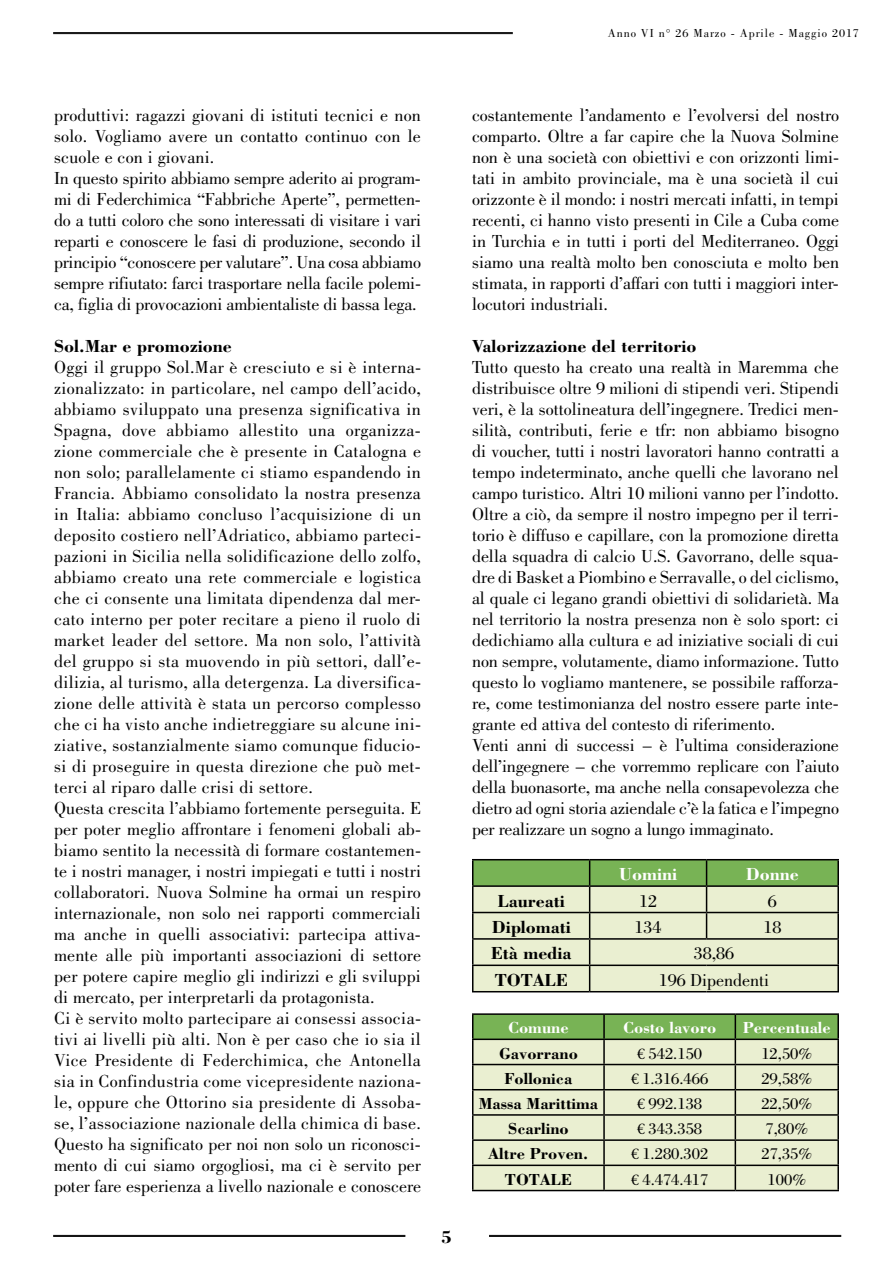
<style>
.page{position:relative;width:893px;height:1263px;background:#fff}
.page>*{position:absolute;margin:0;border:0;box-sizing:border-box;transform-origin:0 0}
.t1{font:18px/21px "Bodoni";letter-spacing:.01em;color:#000}
.t2{font:18px/21px "Bodoni";letter-spacing:-.01em;color:#000}
.t3{font:700 18px "Bodoni";color:#000}
.t4{font:700 18px "Bodoni";color:#fff}
.t5{font:16.5px "Bodoni";color:#000}
.t6{font:700 16.5px "Bodoni";color:#000}
.t7{font:700 16.5px "Bodoni";color:#fff}
.t8{font:12px "Bodoni";letter-spacing:.08em;color:#000}
.s1{font-family:"Garamond Premr Pro"}
</style>
<div class="page">
<hr style="left:53px;top:33px;width:460px;height:1px;background:#000">
<hr style="left:53px;top:32px;width:460px;height:1px;background:#000">
<hr style="left:53px;top:1236px;width:352px;height:1px;background:#000">
<hr style="left:53px;top:1235px;width:352px;height:1px;background:#000">
<hr style="left:489px;top:1236px;width:352px;height:1px;background:#000">
<hr style="left:489px;top:1235px;width:352px;height:1px;background:#000">
<hr style="left:472px;top:859px;width:118px;height:1px;background:#000">
<hr style="left:590px;top:859px;width:117px;height:1px;background:#000">
<hr style="left:707px;top:859px;width:132px;height:1px;background:#000">
<hr style="left:837px;top:860px;width:2px;height:25px;background:#000">
<hr style="left:707px;top:885px;width:132px;height:2px;background:#000">
<hr style="left:837px;top:887px;width:2px;height:25px;background:#000">
<hr style="left:707px;top:912px;width:132px;height:1px;background:#000">
<hr style="left:837px;top:913px;width:2px;height:25px;background:#000">
<hr style="left:707px;top:938px;width:132px;height:2px;background:#000">
<hr style="left:837px;top:940px;width:2px;height:24px;background:#000">
<svg style="left:472px;top:860px;width:366px;height:131px;background:#c7d5ad"></svg>
<hr style="left:707px;top:964px;width:132px;height:2px;background:#000">
<hr style="left:837px;top:966px;width:2px;height:25px;background:#000">
<hr style="left:472px;top:991px;width:118px;height:1px;background:#000">
<hr style="left:590px;top:991px;width:117px;height:1px;background:#000">
<hr style="left:707px;top:991px;width:132px;height:1px;background:#000">
<hr style="left:472px;top:1013px;width:132px;height:2px;background:#000">
<hr style="left:604px;top:1013px;width:131px;height:2px;background:#000">
<hr style="left:735px;top:1013px;width:104px;height:2px;background:#000">
<hr style="left:837px;top:1015px;width:2px;height:23px;background:#000">
<hr style="left:735px;top:1038px;width:104px;height:2px;background:#000">
<hr style="left:837px;top:1040px;width:2px;height:24px;background:#000">
<hr style="left:735px;top:1064px;width:104px;height:1px;background:#000">
<hr style="left:837px;top:1065px;width:2px;height:24px;background:#000">
<hr style="left:735px;top:1089px;width:104px;height:1px;background:#000">
<hr style="left:837px;top:1090px;width:2px;height:24px;background:#000">
<hr style="left:735px;top:1114px;width:104px;height:2px;background:#000">
<hr style="left:837px;top:1116px;width:2px;height:23px;background:#000">
<hr style="left:735px;top:1139px;width:104px;height:2px;background:#000">
<hr style="left:837px;top:1141px;width:2px;height:23px;background:#000">
<hr style="left:735px;top:1164px;width:104px;height:2px;background:#000">
<svg style="left:472px;top:1014px;width:366px;height:176px;background:#cad6b2"></svg>
<hr style="left:837px;top:1166px;width:2px;height:24px;background:#000">
<hr style="left:472px;top:1190px;width:132px;height:1px;background:#000">
<hr style="left:604px;top:1190px;width:131px;height:1px;background:#000">
<hr style="left:735px;top:1190px;width:104px;height:1px;background:#000">
<p class="t8" style="left:608px;top:27px;width:253px">Anno VI n° 26 Marzo - Aprile - Maggio 2017</p>
<p class="t2" style="left:54px;top:104px;width:369px">produttivi: ragazzi giovani di istituti tecnici e non solo. Vogliamo avere un contatto continuo con le scuole e con i giovani.<br>In questo spirito abbiamo sempre aderito ai program&shy;mi di Federchimica “Fabbriche Aperte”, permetten&shy;do a tutti coloro che sono interessati di visitare i vari reparti e conoscere le fasi di produzione, secondo il principio “conoscere per valutare”. Una cosa abbiamo sempre rifiutato: farci trasportare nella facile polemi&shy;ca, figlia di provocazioni ambientaliste di bassa lega.</p>
<p class="t3" style="left:54px;top:335px;width:179px">Sol.Mar e promozione</p>
<p class="t1" style="left:54px;top:356px;width:369px">Oggi il gruppo Sol.Mar è cresciuto e si è interna&shy;zionalizzato: in particolare, nel campo dell’acido, abbiamo sviluppato una presenza significativa in Spagna, dove abbiamo allestito una organizza&shy;zione commerciale che è presente in Catalogna e non solo; parallelamente ci stiamo espandendo in Francia. Abbiamo consolidato la nostra presenza in Italia: abbiamo concluso l’acquisizione di un deposito costiero nell’Adriatico, abbiamo parteci&shy;pazioni in Sicilia nella solidificazione dello zolfo, abbiamo creato una rete commerciale e logistica che ci consente una limitata dipendenza dal mer&shy;cato interno per poter recitare a pieno il ruolo di market leader del settore. Ma non solo, l’attività del gruppo si sta muovendo in più settori, dall’e&shy;dilizia, al turismo, alla detergenza. La diversifica&shy;zione delle attività è stata un percorso complesso che ci ha visto anche indietreggiare su alcune ini&shy;ziative, sostanzialmente siamo comunque fiducio&shy;si di proseguire in questa direzione che può met&shy;terci al riparo dalle crisi di settore.<br>Questa crescita l’abbiamo fortemente perseguita. E per poter meglio affrontare i fenomeni globali ab&shy;biamo sentito la necessità di formare costantemen&shy;te i nostri manager, i nostri impiegati e tutti i nostri collaboratori. Nuova Solmine ha ormai un respiro internazionale, non solo nei rapporti commerciali ma anche in quelli associativi: partecipa attiva&shy;mente alle più importanti associazioni di settore per potere capire meglio gli indirizzi e gli sviluppi di mercato, per interpretarli da protagonista.<br>Ci è servito molto partecipare ai consessi associa&shy;tivi ai livelli più alti. Non è per caso che io sia il Vice Presidente di Federchimica, che Antonella sia in Confindustria come vicepresidente naziona&shy;le, oppure che Ottorino sia presidente di Assoba&shy;se, l’associazione nazionale della chimica di base.<br>Questo ha significato per noi non solo un riconosci&shy;mento di cui siamo orgogliosi, ma ci è servito per poter fare esperienza a livello nazionale e conoscere</p>
<p class="t3" style="left:441px;top:1226px;width:12px">5</p>
<p class="t1" style="left:472px;top:105px;width:369px;text-align:justify">costantemente l’andamento e l’evolversi del nostro comparto. Oltre a far capire che la Nuova Solmine non è una società con obiettivi e con orizzonti limi&shy;tati in ambito provinciale, ma è una società il cui orizzonte è il mondo: i nostri mercati infatti, in tempi recenti, ci hanno visto presenti in Cile a Cuba come in Turchia e in tutti i porti del Mediterraneo. Oggi siamo una realtà molto ben conosciuta e molto ben stimata, in rapporti d’affari con tutti i maggiori inter&shy;locutori industriali.</p>
<p class="t3" style="left:472px;top:335px;width:226px">Valorizzazione del territorio</p>
<p class="t1" style="left:472px;top:357px;width:369px">Tutto questo ha creato una realtà in Maremma che distribuisce oltre 9 milioni di stipendi veri. Stipendi veri, è la sottolineatura dell’ingegnere. Tredici men&shy;silità, contributi, ferie e tfr: non abbiamo bisogno di voucher, tutti i nostri lavoratori hanno contratti a tempo indeterminato, anche quelli che lavorano nel campo turistico. Altri 10 milioni vanno per l’indotto.<br>Oltre a ciò, da sempre il nostro impegno per il terri&shy;torio è diffuso e capillare, con la promozione diretta della squadra di calcio U.S. Gavorrano, delle squa&shy;dre di Basket a Piombino e Serravalle, o del ciclismo, al quale ci legano grandi obiettivi di solidarietà. Ma nel territorio la nostra presenza non è solo sport: ci dedichiamo alla cultura e ad iniziative sociali di cui non sempre, volutamente, diamo informazione. Tutto questo lo vogliamo mantenere, se possibile rafforza&shy;re, come testimonianza del nostro essere parte inte&shy;grante ed attiva del contesto di riferimento.<br>Venti anni di successi – è l’ultima considerazione dell’ingegnere – che vorremmo replicare con l’aiuto della buonasorte, ma anche nella consapevolezza che dietro ad ogni storia aziendale c’è la fatica e l’impegno per realizzare un sogno a lungo immaginato.</p>
<p class="t4" style="left:619px;top:863px;width:60px">Uomini</p>
<p class="t4" style="left:746px;top:863px;width:55px">Donne</p>
<p class="t3" style="left:498px;top:889px;width:68px">Laureati</p>
<p class="t1" style="left:639px;top:890px;width:19px">12</p>
<p class="t1" style="left:768px;top:890px;width:10px">6</p>
<p class="t3" style="left:492px;top:916px;width:81px">Diplomati</p>
<p class="t1" style="left:635px;top:916px;width:28px">134</p>
<p class="t1" style="left:763px;top:916px;width:19px">18</p>
<p class="t3" style="left:491px;top:942px;width:82px">Età media</p>
<p class="t1" style="left:694px;top:943px;width:42px">38,86</p>
<p class="t3" style="left:495px;top:968px;width:75px">TOTALE</p>
<p class="t1" style="left:659px;top:969px;width:112px">196 Dipendenti</p>
<p class="t7" style="left:508px;top:1017px;width:62px">Comune</p>
<p class="t7" style="left:623px;top:1017px;width:95px">Costo lavoro</p>
<p class="t7" style="left:743px;top:1017px;width:90px">Percentuale</p>
<p class="t6" style="left:499px;top:1043px;width:80px">Gavorrano</p>
<p class="t5" style="left:637px;top:1044px;width:66px"><span class="s1">€</span> 542.150</p>
<p class="t5" style="left:761px;top:1044px;width:52px">12,50%</p>
<p class="t6" style="left:504px;top:1068px;width:69px">Follonica</p>
<p class="t5" style="left:631px;top:1069px;width:79px"><span class="s1">€</span> 1.316.466</p>
<p class="t5" style="left:761px;top:1069px;width:52px">29,58%</p>
<p class="t6" style="left:479px;top:1093px;width:121px">Massa Marittima</p>
<p class="t5" style="left:637px;top:1094px;width:66px"><span class="s1">€</span> 992.138</p>
<p class="t5" style="left:761px;top:1094px;width:52px">22,50%</p>
<p class="t6" style="left:508px;top:1118px;width:62px">Scarlino</p>
<p class="t5" style="left:637px;top:1119px;width:66px"><span class="s1">€</span> 343.358</p>
<p class="t5" style="left:765px;top:1119px;width:44px">7,80%</p>
<p class="t6" style="left:488px;top:1143px;width:102px">Altre Proven.</p>
<p class="t5" style="left:631px;top:1145px;width:79px"><span class="s1">€</span> 1.280.302</p>
<p class="t5" style="left:761px;top:1145px;width:52px">27,35%</p>
<p class="t6" style="left:505px;top:1169px;width:68px">TOTALE</p>
<p class="t5" style="left:631px;top:1170px;width:79px"><span class="s1">€</span> 4.474.417</p>
<p class="t5" style="left:768px;top:1170px;width:40px">100%</p>
</div>
